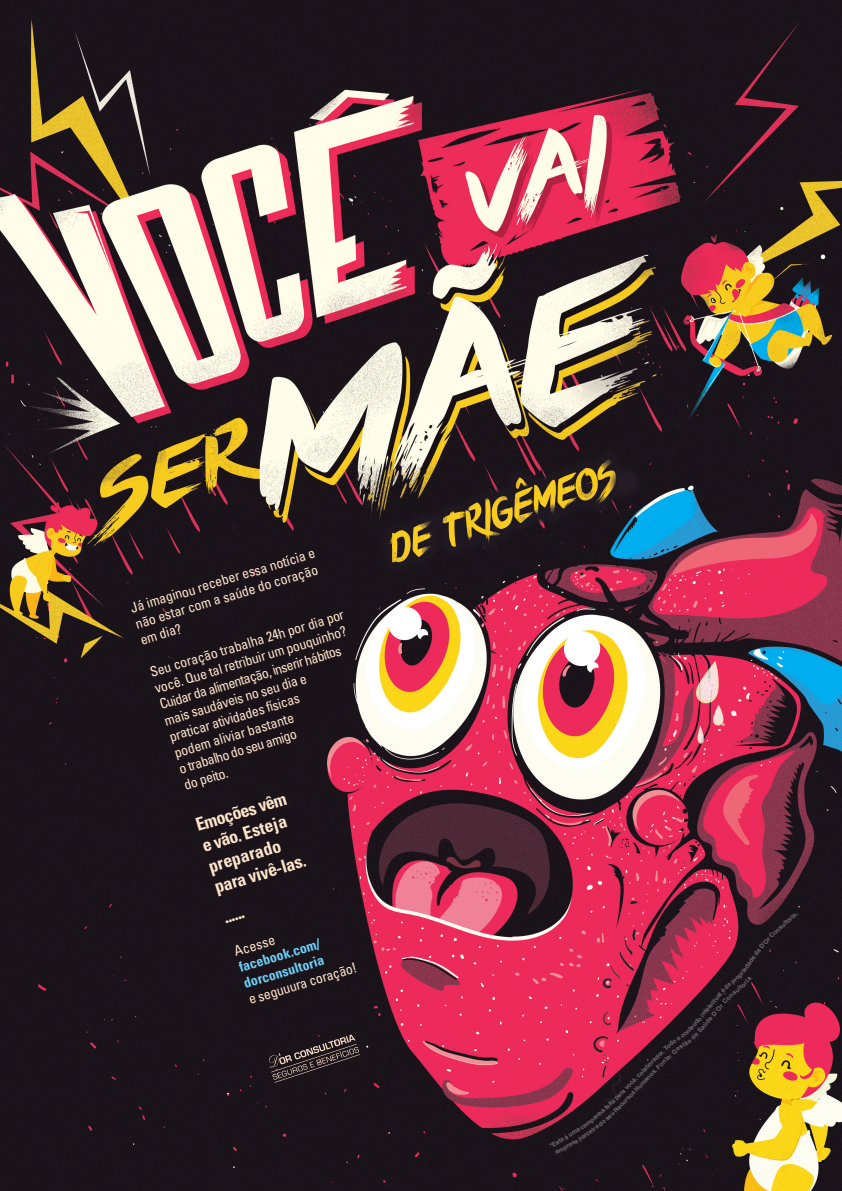
<style>
.page{position:relative;width:842px;height:1191px;background:#fff}
.page>*{position:absolute;margin:0;border:0;box-sizing:border-box;transform-origin:0 0}
.t1{font:700 condensed 18px/21.6px "Univers LT Std";color:#fee5ca}
.t2{font:condensed 14px/16.8px "Univers LT Std";color:#fee5ca}
.t3{font:700 condensed 14px/16.8px "Univers LT Std";color:#6bcff6}
.t4{font:700 condensed 8px "Univers LT Std";color:#fee5ca}
.t5{font:700 6.3px "Helvetica";color:#6c6d70}
.s1{font-weight:400;color:#fee5ca}
</style>
<div class="page">
<img style="left:0;top:0;width:842px;height:1191px">
<svg style="left:269px;top:1034px;width:91px;height:48px;background:#352b2e"></svg>
<svg style="left:753px;top:913px;width:45px;height:43px;background:#24161e"></svg>
<svg style="left:549px;top:1104px;width:73px;height:50px;background:#27141e"></svg>
<svg style="left:662px;top:967px;width:90px;height:96px;background:#4a1829"></svg>
<p class="t2" style="left:128px;top:600px;width:194px;rotate:-17deg">Já imaginou receber essa notícia e não estar com a saúde do coração em dia?</p>
<p class="t2" style="left:147px;top:664px;width:204px;rotate:-17deg">Seu coração trabalha 24h por dia por você. Que tal retribuir um pouquinho?<br>Cuidar da alimentação, inserir hábitos mais saudáveis no seu dia e<br>praticar atividades físicas<br>podem aliviar bastante<br>o trabalho do seu amigo<br>do peito.</p>
<p class="t1" style="left:193px;top:815px;width:96px;rotate:-17deg">Emoções vêm e vão. Esteja preparado para vivê-las.</p>
<p class="t4" style="left:224px;top:917px;width:22px;rotate:-17deg">••••••</p>
<p class="t3" style="left:232px;top:943px;width:114px;rotate:-17deg"><span class="s1">Acesse </span>facebook.com/ dorconsultoria<br><span class="s1">e seguuura coração!</span></p>
<p class="t5" style="left:652px;top:1054px;width:13px;rotate:-44deg">dor.</p>
<p class="t5" style="left:612px;top:1095px;width:59px;rotate:-45deg">para você, colabora</p>
<p class="t5" style="left:646px;top:1071px;width:19px;rotate:-45deg">os. Fo</p>
<p class="t5" style="left:628px;top:1090px;width:27px;rotate:-46deg">s Human</p>
<p class="t5" style="left:617px;top:1102px;width:18px;rotate:-45deg">curso</p>
<p class="t5" style="left:603px;top:1103px;width:12px;rotate:-44deg">eita</p>
<p class="t5" style="left:701px;top:1009px;width:12px;rotate:-51deg">tele</p>
<p class="t5" style="left:742px;top:964px;width:16px;rotate:-54deg">dade</p>
</div>
